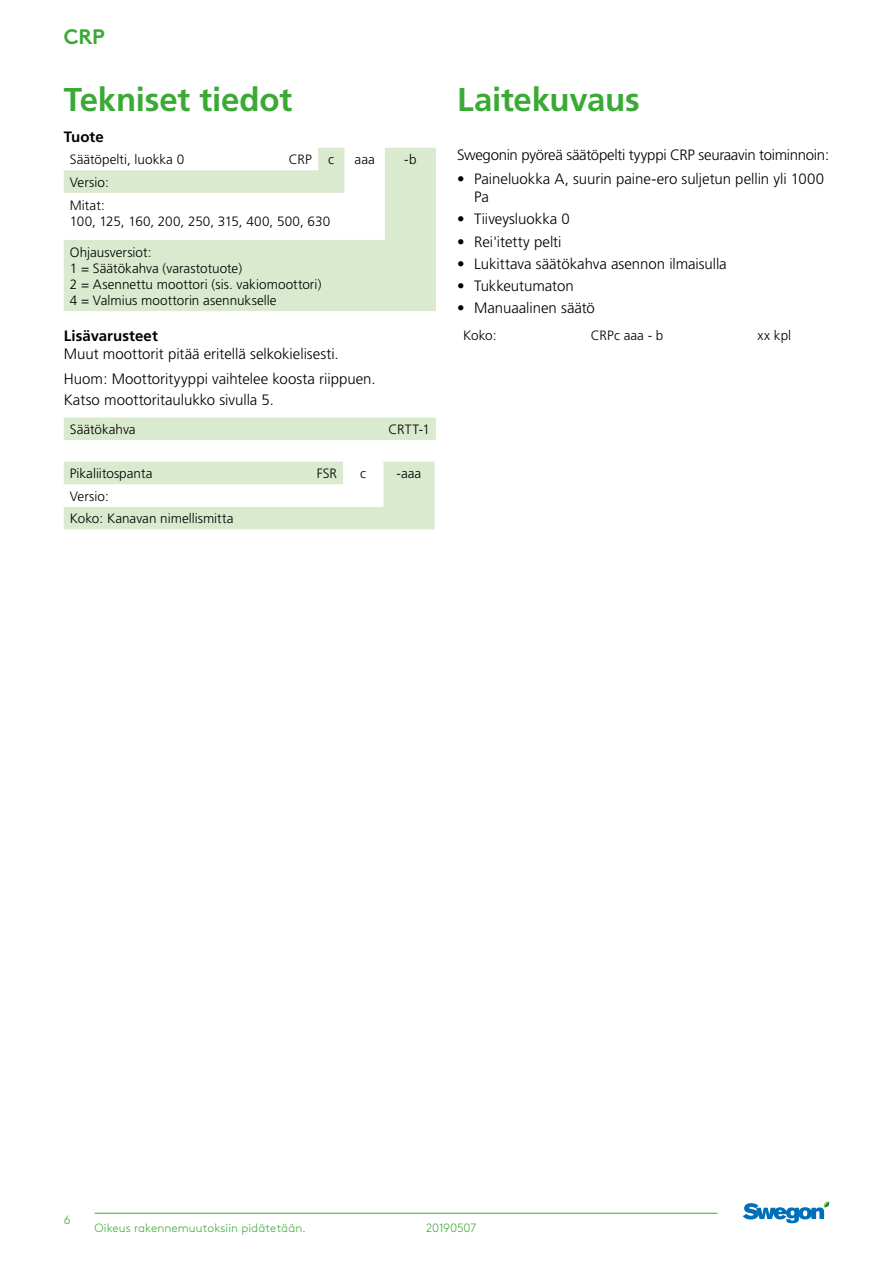
<style>
.page{position:relative;width:893px;height:1263px;background:#fff}
.page>*{position:absolute;margin:0;border:0;box-sizing:border-box;transform-origin:0 0}
.t1{font:700 33px "Frutiger";letter-spacing:-.005em;color:#3aaa35}
.t2{font:700 21px "Swegon Brown";color:#3aaa35}
.t3{font:300 15px/24.3px "Frutiger";letter-spacing:-.005em;color:#000}
.t4{font:300 15px "Frutiger";letter-spacing:-.025em;color:#000}
.t5{font:700 15px "Frutiger";letter-spacing:.005em;color:#000}
.t6{font:300 13.5px/16.2px "Frutiger";color:#000}
.t7{font:300 12px "Swegon Brown";letter-spacing:.005em;color:#3aaa35}
.t8{font:300 12px "Swegon Brown";letter-spacing:-.015em;color:#3aaa35}
</style>
<div class="page">
<hr style="left:95px;top:1213px;width:623px;height:1px;background:#3aaa35">
<svg style="left:743px;top:1201px;width:87px;height:22px"></svg>
<svg style="left:64px;top:148px;width:372px;height:163px;fill:#daeacf"></svg>
<div style="left:64px;top:417px;width:372px;height:23px;background:#daeacf"></div>
<svg style="left:64px;top:462px;width:370px;height:67px"></svg>
<h2 class="t2" style="left:64px;top:20px;width:43px">CRP</h2>
<h1 class="t1" style="left:64px;top:80px;width:230px">Tekniset tiedot</h1>
<p class="t5" style="left:64px;top:128px;width:42px">Tuote</p>
<p class="t6" style="left:70px;top:152px;width:116px">Säätöpelti, luokka 0</p>
<p class="t6" style="left:289px;top:152px;width:47px">CRP c</p>
<p class="t6" style="left:355px;top:151px;width:22px">aaa</p>
<p class="t6" style="left:404px;top:152px;width:14px">-b</p>
<p class="t6" style="left:70px;top:171px;width:41px;line-height:22.6px">Versio:<br>Mitat:</p>
<p class="t6" style="left:70px;top:213px;width:262px">100, 125, 160, 200, 250, 315, 400, 500, 630</p>
<p class="t6" style="left:70px;top:244px;width:253px">Ohjausversiot:<br>1 = Säätökahva (varastotuote)<br>2 = Asennettu moottori (sis. vakiomoottori)<br>4 = Valmius moottorin asennukselle</p>
<p class="t5" style="left:64px;top:327px;width:96px">Lisävarusteet</p>
<p class="t3" style="left:64px;top:342px;width:313px">Muut moottorit pitää eritellä selkokielisesti.<br>Huom: Moottorityyppi vaihtelee koosta riippuen.</p>
<p class="t3" style="left:64px;top:388px;width:212px">Katso moottoritaulukko sivulla 5.</p>
<p class="t6" style="left:70px;top:421px;width:67px">Säätökahva</p>
<p class="t6" style="left:389px;top:421px;width:43px">CRTT-1</p>
<p class="t6" style="left:70px;top:466px;width:84px">Pikaliitospanta</p>
<p class="t6" style="left:317px;top:466px;width:22px">FSR</p>
<p class="t6" style="left:360px;top:466px;width:7px">c</p>
<p class="t6" style="left:397px;top:466px;width:26px">-aaa</p>
<p class="t6" style="left:70px;top:485px;width:165px;line-height:22.6px">Versio:<br>Koko: Kanavan nimellismitta</p>
<h1 class="t1" style="left:457px;top:80px;width:184px">Laitekuvaus</h1>
<p class="t4" style="left:457px;top:146px;width:374px">Swegonin pyöreä säätöpelti tyyppi CRP seuraavin toiminnoin:</p>
<p class="t3" style="left:474px;top:170px;width:352px;line-height:18px;text-indent:-17px">• Paineluokka A, suurin paine-ero suljetun pellin yli 1000<br>Pa</p>
<p class="t3" style="left:457px;top:207px;width:114px">• Tiiveysluokka 0</p>
<p class="t3" style="left:457px;top:229px;width:106px">• Rei'itetty pelti</p>
<p class="t3" style="left:457px;top:252px;width:271px">• Lukittava säätökahva asennon ilmaisulla</p>
<p class="t3" style="left:457px;top:274px;width:118px">• Tukkeutumaton</p>
<p class="t3" style="left:457px;top:296px;width:139px">• Manuaalinen säätö</p>
<p class="t6" style="left:463px;top:328px;width:35px">Koko:</p>
<p class="t6" style="left:591px;top:327px;width:74px">CRPc aaa - b</p>
<p class="t6" style="left:758px;top:328px;width:35px">xx kpl</p>
<p class="t7" style="left:64px;top:1211px;width:8px">6</p>
<p class="t7" style="left:95px;top:1219px;width:213px">Oikeus rakennemuutoksiin pidätetään.</p>
<p class="t8" style="left:426px;top:1219px;width:52px">20190507</p>
</div>
